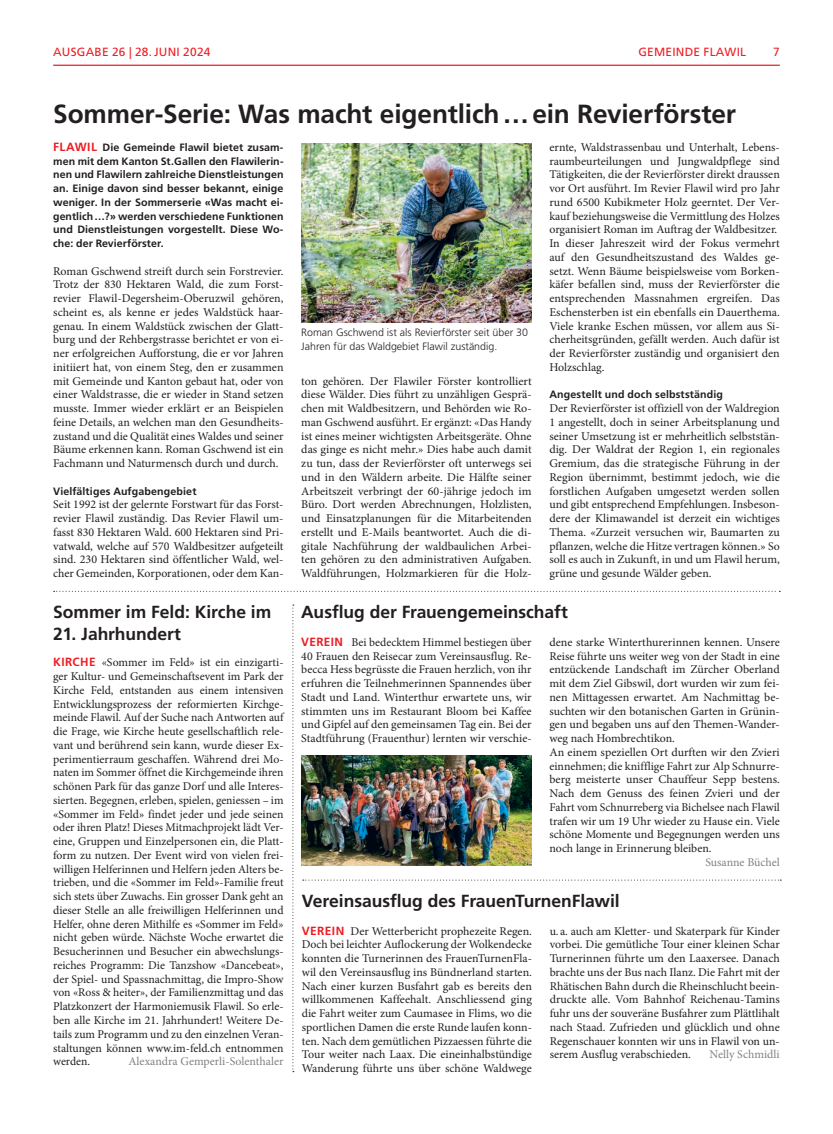
<style>
.page{position:relative;width:833px;height:1134px;background:#fff}
.page>*{position:absolute;margin:0;border:0;box-sizing:border-box;transform-origin:0 0}
.t1{font:700 26.25px "Frutiger LT Std";letter-spacing:-.005em;color:#231f20}
.t2{font:700 17.5px "Frutiger LT Std";letter-spacing:-.005em;color:#231f20}
.t3{font:11.88px/13.8px "Minion Pro";color:#231f20;text-align:justify}
.t4{font:11.88px "Minion Pro";color:#808285}
.t5{font:11.88px "Frutiger LT Std";letter-spacing:.02em;color:#ee1d23}
.t6{font:700 10.62px/13.8px "Frutiger LT Std";letter-spacing:.01em;color:#231f20;text-align:justify}
.t7{font:300 10.62px/13.8px "Frutiger LT Std";color:#231f20}
.s1{font-size:11.88px;color:#ee1d23}
.s2{font-family:"Frutiger LT Std";font-weight:700;color:#ee1d23}
</style>
<div class="page">
<hr style="left:53px;top:65px;width:727px;height:1px;background:#ee1d23">
<svg style="left:292px;top:604px;width:2px;height:468px"></svg>
<svg style="left:54px;top:591px;width:726px;height:1px"></svg>
<svg style="left:303px;top:879px;width:478px;height:1px"></svg>
<img style="left:301px;top:144px;width:230px;height:179px">
<img style="left:301px;top:756px;width:230px;height:110px">
<p class="t5" style="left:53px;top:45px;width:18px">AUSGABE</p>
<p class="t5" style="left:112px;top:45px;width:55px">26 | 28.JUNI</p>
<p class="t5" style="left:183px;top:45px;width:29px">2024</p>
<p class="t5" style="left:638px;top:45px;width:109px">GEMEINDE FLAWIL</p>
<p class="t5" style="left:773px;top:45px;width:8px">7</p>
<h1 class="t1" style="left:53px;top:99px;width:684px">Sommer-Serie: Was macht eigentlich…ein Revierförster</h1>
<p class="t6" style="left:53px;top:140px;width:232px"><span class="s1">FLAWIL</span> Die Gemeinde Flawil bietet zusam&shy;men mit dem Kanton St.Gallen den Flawilerin&shy;nen und Flawilern zahlreiche Dienstleistungen an. Einige davon sind besser bekannt, einige weniger. In der Sommerserie «Was macht ei&shy;gentlich…?» werden verschiedene Funktionen und Dienstleistungen vorgestellt. Diese Wo&shy;che: der Revierförster.</p>
<p class="t3" style="left:53px;top:264px;width:232px">Roman Gschwend streift durch sein Forstrevier.<br>Trotz der 830 Hektaren Wald, die zum Forst&shy;revier Flawil-Degersheim-Oberuzwil gehören, scheint es, als kenne er jedes Waldstück haar&shy;genau. In einem Waldstück zwischen der Glatt&shy;burg und der Rehbergstrasse berichtet er von ei&shy;ner erfolgreichen Aufforstung, die er vor Jahren initiiert hat, von einem Steg, den er zusammen mit Gemeinde und Kanton gebaut hat, oder von einer Waldstrasse, die er wieder in Stand setzen musste. Immer wieder erklärt er an Beispielen feine Details, an welchen man den Gesundheits&shy;zustand und die Qualität eines Waldes und seiner Bäume erkennen kann. Roman Gschwend ist ein Fachmann und Naturmensch durch und durch.</p>
<p class="t6" style="left:53px;top:484px;width:145px">Vielfältiges Aufgabengebiet</p>
<p class="t3" style="left:53px;top:498px;width:232px">Seit 1992 ist der gelernte Forstwart für das Forst&shy;revier Flawil zuständig. Das Revier Flawil um&shy;fasst 830 Hektaren Wald. 600 Hektaren sind Pri&shy;vatwald, welche auf 570 Waldbesitzer aufgeteilt sind. 230 Hektaren sind öffentlicher Wald, wel&shy;cher Gemeinden, Korporationen, oder dem Kan-</p>
<p class="t3" style="left:549px;top:140px;width:232px;text-align:left">ernte, Waldstrassenbau und Unterhalt, Lebens&shy;raumbeurteilungen und Jungwaldpflege sind Tätigkeiten, die der Revierförster direkt draussen vor Ort ausführt. Im Revier Flawil wird pro Jahr rund 6500 Kubikmeter Holz geerntet. Der Ver&shy;kauf beziehungsweise die Vermittlung des Holzes organisiert Roman im Auftrag der Waldbesitzer.<br>In dieser Jahreszeit wird der Fokus vermehrt auf den Gesundheitszustand des Waldes ge&shy;setzt. Wenn Bäume beispielsweise vom Borken&shy;käfer befallen sind, muss der Revierförster die entsprechenden Massnahmen ergreifen. Das Eschensterben ist ein ebenfalls ein Dauerthema.<br>Viele kranke Eschen müssen, vor allem aus Si&shy;cherheitsgründen, gefällt werden. Auch dafür ist der Revierförster zuständig und organisiert den Holzschlag.</p>
<p class="t6" style="left:549px;top:388px;width:175px">Angestellt und doch selbstständig</p>
<p class="t3" style="left:549px;top:401px;width:232px">Der Revierförster ist offiziell von der Waldregion 1 angestellt, doch in seiner Arbeitsplanung und seiner Umsetzung ist er mehrheitlich selbststän&shy;dig. Der Waldrat der Region 1, ein regionales Gremium, das die strategische Führung in der Region übernimmt, bestimmt jedoch, wie die forstlichen Aufgaben umgesetzt werden sollen und gibt entsprechend Empfehlungen. Insbeson&shy;dere der Klimawandel ist derzeit ein wichtiges Thema. «Zurzeit versuchen wir, Baumarten zu pflanzen, welche die Hitze vertragen können.» So soll es auch in Zukunft, in und um Flawil herum, grüne und gesunde Wälder geben.</p>
<p class="t7" style="left:301px;top:326px;width:228px">Roman Gschwend ist als Revierförster seit über 30<br>Jahren für das Waldgebiet Flawil zuständig.</p>
<p class="t3" style="left:301px;top:374px;width:232px">ton gehören. Der Flawiler Förster kontrolliert diese Wälder. Dies führt zu unzähligen Gesprä&shy;chen mit Waldbesitzern, und Behörden wie Ro&shy;man Gschwend ausführt. Er ergänzt: «Das Handy ist eines meiner wichtigsten Arbeitsgeräte. Ohne das ginge es nicht mehr.» Dies habe auch damit zu tun, dass der Revierförster oft unterwegs sei und in den Wäldern arbeite. Die Hälfte seiner Arbeitszeit verbringt der 60-jährige jedoch im Büro. Dort werden Abrechnungen, Holzlisten, und Einsatzplanungen für die Mitarbeitenden erstellt und E-Mails beantwortet. Auch die di&shy;gitale Nachführung der waldbaulichen Arbei&shy;ten gehören zu den administrativen Aufgaben.<br>Waldführungen, Holzmarkieren für die Holz-</p>
<h2 class="t2" style="left:53px;top:602px;width:220px">Sommer im Feld: Kirche im</h2>
<h2 class="t2" style="left:53px;top:623px;width:129px">21. Jahrhundert</h2>
<p class="t3" style="left:53px;top:656px;width:232px"><span class="s2">KIRCHE</span> «Sommer im Feld» ist ein einzigarti&shy;ger Kultur- und Gemeinschaftsevent im Park der Kirche Feld, entstanden aus einem intensiven Entwicklungsprozess der reformierten Kirchge&shy;meinde Flawil. Auf der Suche nach Antworten auf die Frage, wie Kirche heute gesellschaftlich rele&shy;vant und berührend sein kann, wurde dieser Ex&shy;perimentierraum geschaffen. Während drei Mo&shy;naten im Sommer öffnet die Kirchgemeinde ihren schönen Park für das ganze Dorf und alle Interes&shy;sierten. Begegnen, erleben, spielen, geniessen – im «Sommer im Feld» findet jeder und jede seinen oder ihren Platz! Dieses Mitmachprojekt lädt Ver&shy;eine, Gruppen und Einzelpersonen ein, die Platt&shy;form zu nutzen. Der Event wird von vielen frei&shy;willigen Helferinnen und Helfern jeden Alters be&shy;trieben, und die «Sommer im Feld»-Familie freut sich stets über Zuwachs. Ein grosser Dank geht an dieser Stelle an alle freiwilligen Helferinnen und Helfer, ohne deren Mithilfe es «Sommer im Feld» nicht geben würde. Nächste Woche erwartet die Besucherinnen und Besucher ein abwechslungs&shy;reiches Programm: Die Tanzshow «Dancebeat», der Spiel- und Spassnachmittag, die Impro-Show von «Ross &amp; heiter», der Familienzmittag und das Platzkonzert der Harmoniemusik Flawil. So erle&shy;ben alle Kirche im 21. Jahrhundert! Weitere De&shy;tails zum Programm und zu den einzelnen Veran&shy;staltungen können www.im-feld.ch entnommen werden.</p>
<p class="t4" style="left:128px;top:1053px;width:157px">Alexandra Gemperli-Solenthaler</p>
<h2 class="t2" style="left:301px;top:602px;width:268px">Ausflug der Frauengemeinschaft</h2>
<p class="t3" style="left:301px;top:635px;width:232px"><span class="s2">VEREIN</span> Bei bedecktem Himmel bestiegen über 40 Frauen den Reisecar zum Vereinsausflug. Re&shy;becca Hess begrüsste die Frauen herzlich, von ihr erfuhren die Teilnehmerinnen Spannendes über Stadt und Land. Winterthur erwartete uns, wir stimmten uns im Restaurant Bloom bei Kaffee und Gipfel auf den gemeinsamen Tag ein. Bei der Stadtführung (Frauenthur) lernten wir verschie-</p>
<p class="t3" style="left:549px;top:635px;width:232px;text-align:left">dene starke Winterthurerinnen kennen. Unsere Reise führte uns weiter weg von der Stadt in eine entzückende Landschaft im Zürcher Oberland mit dem Ziel Gibswil, dort wurden wir zum fei&shy;nen Mittagessen erwartet. Am Nachmittag be&shy;suchten wir den botanischen Garten in Grünin&shy;gen und begaben uns auf den Themen-Wander&shy;weg nach Hombrechtikon.<br>An einem speziellen Ort durften wir den Zvieri einnehmen; die knifflige Fahrt zur Alp Schnurre&shy;berg meisterte unser Chauffeur Sepp bestens.<br>Nach dem Genuss des feinen Zvieri und der Fahrt vom Schnurreberg via Bichelsee nach Flawil trafen wir um 19 Uhr wieder zu Hause ein. Viele schöne Momente und Begegnungen werden uns noch lange in Erinnerung bleiben.</p>
<p class="t4" style="left:705px;top:854px;width:76px">Susanne Büchel</p>
<h2 class="t2" style="left:302px;top:891px;width:319px">Vereinsausflug des FrauenTurnenFlawil</h2>
<p class="t3" style="left:302px;top:924px;width:232px"><span class="s2">VEREIN</span> Der Wetterbericht prophezeite Regen.<br>Doch bei leichter Auflockerung der Wolkendecke konnten die Turnerinnen des FrauenTurnenFla&shy;wil den Vereinsausflug ins Bündnerland starten.<br>Nach einer kurzen Busfahrt gab es bereits den willkommenen Kaffeehalt. Anschliessend ging die Fahrt weiter zum Caumasee in Flims, wo die sportlichen Damen die erste Runde laufen konn&shy;ten. Nach dem gemütlichen Pizzaessen führte die Tour weiter nach Laax. Die eineinhalbstündige Wanderung führte uns über schöne Waldwege</p>
<p class="t3" style="left:549px;top:924px;width:232px">u. a. auch am Kletter- und Skaterpark für Kinder vorbei. Die gemütliche Tour einer kleinen Schar Turnerinnen führte um den Laaxersee. Danach brachte uns der Bus nach Ilanz. Die Fahrt mit der Rhätischen Bahn durch die Rheinschlucht beein&shy;druckte alle. Vom Bahnhof Reichenau-Tamins fuhr uns der souveräne Busfahrer zum Plättlihalt nach Staad. Zufrieden und glücklich und ohne Regenschauer konnten wir uns in Flawil von un&shy;serem Ausflug verabschieden.</p>
<p class="t4" style="left:709px;top:1047px;width:72px">Nelly Schmidli</p>
</div>
